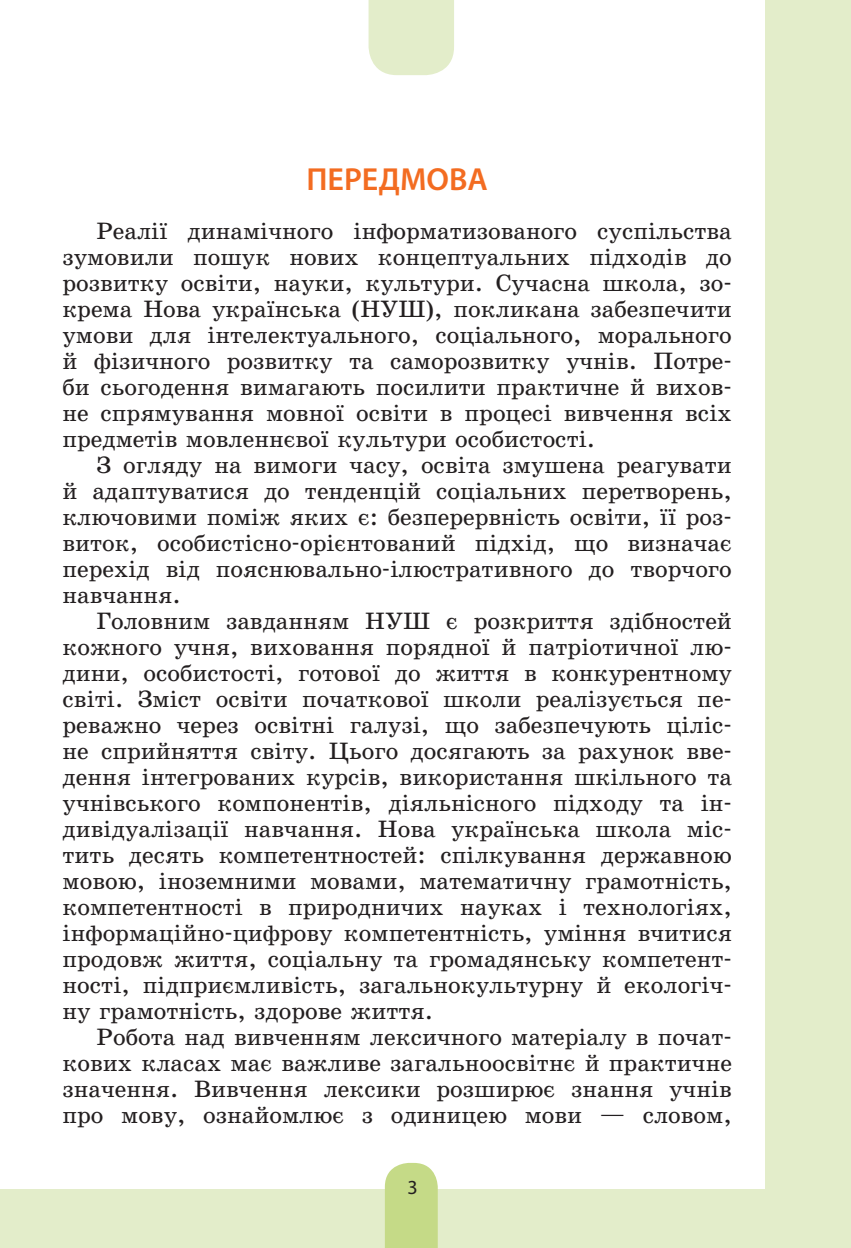
<style>
.page{position:relative;width:851px;height:1248px;background:#fff}
.page>*{position:absolute;margin:0;border:0;box-sizing:border-box;transform-origin:0 0}
.t1{font:600 32px "Myriad Pro";color:#f36c21}
.t2{font:24px/26px "School Book C";color:#231f20;text-align:justify}
.t3{font:20px "Myriad Pro";color:#231f20}
</style>
<div class="page">
<div style="left:368px;top:0;width:86px;height:75px;background:#e3edca"></div>
<div style="left:765px;top:0;width:85px;height:1247px;background:#e3edca"></div>
<div style="left:0;top:1188px;width:849px;height:59px;background:#e3edca"></div>
<div style="left:385px;top:1162px;width:52px;height:85px;background:#c5da87"></div>
<h1 class="t1" style="left:306px;top:159px;width:183px">ПЕРЕДМОВА</h1>
<p class="t2" style="left:62px;top:218px;width:671px;text-indent:34px">Реалії динамічного інформатизованого суспільства зумовили пошук нових концептуальних підходів до розвитку освіти, науки, культури. Сучасна школа, зо&shy;крема Нова українська (НУШ), покликана забезпечити умови для інтелектуального, соціального, морального й фізичного розвитку та саморозвитку учнів. Потре&shy;би сьогодення вимагають посилити практичне й вихов&shy;не спрямування мовної освіти в процесі вивчення всіх предметів мовленнєвої культури особистості.</p>
<p class="t2" style="left:62px;top:452px;width:671px;text-indent:34px">З огляду на вимоги часу, освіта змушена реагувати й адаптуватися до тенденцій соціальних перетворень, ключовими поміж яких є: безперервність освіти, її роз&shy;виток, особистісно-орієнтований підхід, що визначає перехід від пояснювально-ілюстративного до творчого навчання.</p>
<p class="t2" style="left:62px;top:608px;width:671px;text-indent:34px">Головним завданням НУШ є розкриття здібностей кожного учня, виховання порядної й патріотичної лю&shy;дини, особистості, готової до життя в конкурентному світі. Зміст освіти початкової школи реалізується пе&shy;реважно через освітні галузі, що забезпечують ціліс&shy;не сприйняття світу. Цього досягають за рахунок вве&shy;дення інтегрованих курсів, використання шкільного та учнівського компонентів, діяльнісного підходу та ін&shy;дивідуалізації навчання. Нова українська школа міс&shy;тить десять компетентностей: спілкування державною мовою, іноземними мовами, математичну грамотність, компетентності в природничих науках і технологіях, інформаційно-цифрову компетентність, уміння вчитися продовж життя, соціальну та громадянську компетент&shy;ності, підприємливість, загальнокультурну й екологіч&shy;ну грамотність, здорове життя.</p>
<p class="t2" style="left:62px;top:1023px;width:671px;text-indent:34px">Робота над вивченням лексичного матеріалу в почат&shy;кових класах має важливе загальноосвітнє й практичне значення. Вивчення лексики розширює знання учнів про мову, ознайомлює з одиницею мови — cловом,</p>
<p class="t3" style="left:407px;top:1175px;width:12px">3</p>
</div>
